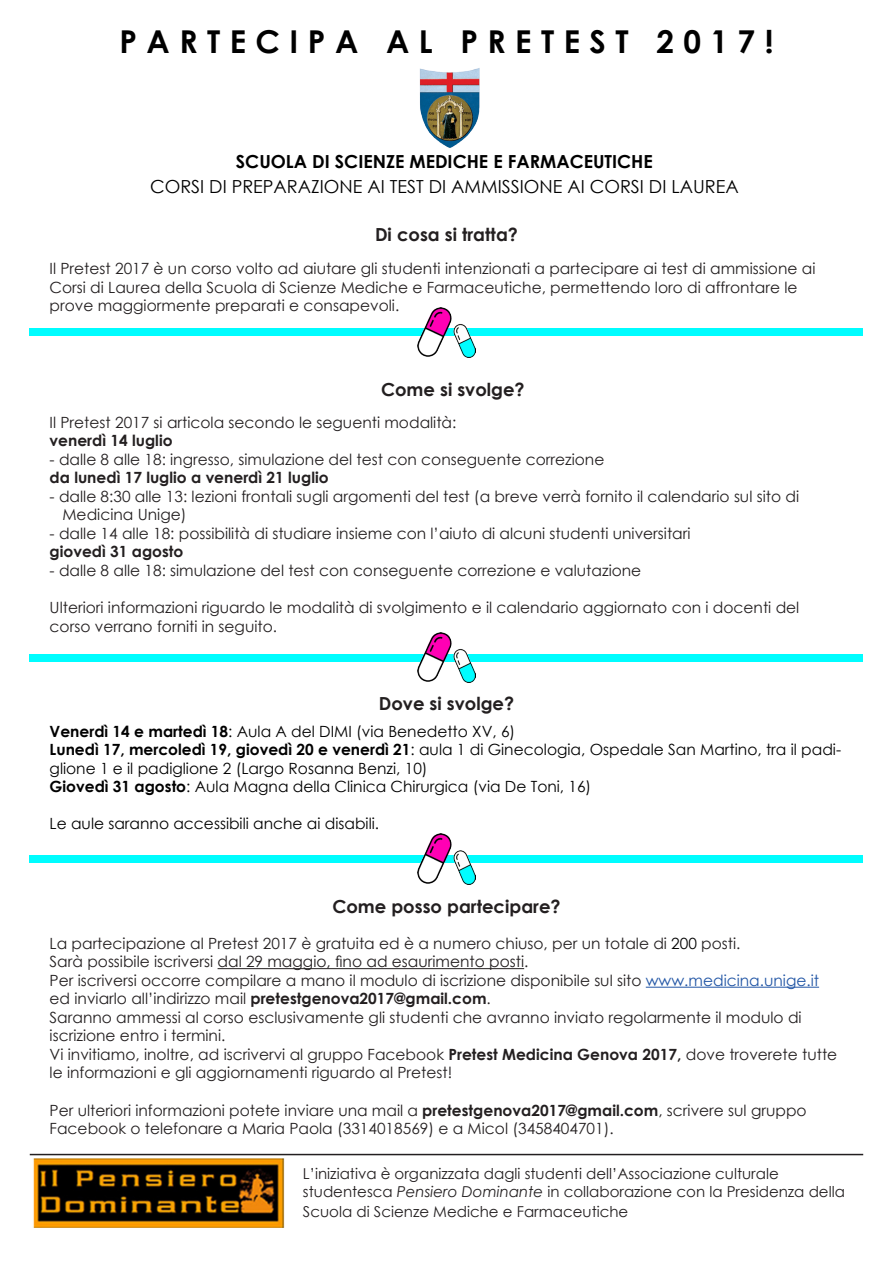
<style>
.page{position:relative;width:893px;height:1263px;background:#fff}
.page>*{position:absolute;margin:0;border:0;box-sizing:border-box;transform-origin:0 0}
.t1{font:700 31.5px "Century Gothic";letter-spacing:.3em;color:#000}
.t2{font:700 18px "Century Gothic";color:#231f20}
.t3{font:18px "Century Gothic";color:#000}
.t4{font:700 18px "Century Gothic";color:#000}
.t5{font:15.45px/18.6px "Century Gothic";color:#231f20}
.t6{font:15.45px/18.6px "Century Gothic";color:#000}
.t7{font:700 15.45px "Century Gothic";color:#231f20}
.t8{font:15px/19.8px "Century Gothic";color:#231f20}
.s1{font-weight:700}
.s2{color:#000}
.s3{color:#2155a5}
.s4{font-style:italic}
</style>
<div class="page">
<img style="left:419px;top:68px;width:61px;height:80px">
<div style="left:30px;top:328px;width:833px;height:8px;background:#00fdff"></div>
<img style="left:417px;top:307px;width:59px;height:50px">
<hr style="left:218px;top:968px;width:306px;height:1px;background:#231f20">
<hr style="left:646px;top:987px;width:173px;height:1px;background:#2155a5">
<img style="left:33px;top:1158px;width:252px;height:70px">
<div style="left:30px;top:654px;width:833px;height:8px;background:#00fdff"></div>
<img style="left:417px;top:633px;width:59px;height:50px">
<div style="left:30px;top:855px;width:833px;height:8px;background:#00fdff"></div>
<img style="left:417px;top:834px;width:59px;height:50px">
<hr style="left:30px;top:1154px;width:833px;height:1px;background:#231f20">
<p class="t1" style="left:120px;top:18px;width:655px">PARTECIPA AL PRETEST 2017!</p>
<p class="t4" style="left:236px;top:148px;width:418px">SCUOLA DI SCIENZE MEDICHE E FARMACEUTICHE</p>
<p class="t3" style="left:150px;top:174px;width:590px">CORSI DI PREPARAZIONE AI TEST DI AMMISSIONE AI CORSI DI LAUREA</p>
<p class="t2" style="left:375px;top:221px;width:144px">Di cosa si tratta?</p>
<p class="t5" style="left:50px;top:259px;width:767px">Il Pretest 2017 è un corso volto ad aiutare gli studenti intenzionati a partecipare ai test di ammissione ai<br>Corsi di Laurea della Scuola di Scienze Mediche e Farmaceutiche, permettendo loro di affrontare le</p>
<p class="t5" style="left:50px;top:296px;width:351px">prove maggiormente preparati e consapevoli.</p>
<p class="t2" style="left:381px;top:376px;width:145px">Come si svolge?</p>
<p class="t5" style="left:50px;top:413px;width:408px">Il Pretest 2017 si articola secondo le seguenti modalità:</p>
<p class="t7" style="left:50px;top:429px;width:124px">venerdì 14 luglio</p>
<p class="t5" style="left:50px;top:450px;width:556px">- dalle 8 alle 18: ingresso, simulazione del test con conseguente correzione</p>
<p class="t7" style="left:50px;top:466px;width:281px">da lunedì 17 luglio a venerdì 21 luglio</p>
<p class="t5" style="left:50px;top:487px;width:751px">- dalle 8:30 alle 13: lezioni frontali sugli argomenti del test (a breve verrà fornito il calendario sul sito di</p>
<p class="t5" style="left:62px;top:505px;width:126px">Medicina Unige)</p>
<p class="t5" style="left:50px;top:524px;width:642px">- dalle 14 alle 18: possibilità di studiare insieme con l’aiuto di alcuni studenti universitari</p>
<p class="t7" style="left:50px;top:540px;width:135px">giovedì 31 agosto</p>
<p class="t5" style="left:50px;top:561px;width:593px">- dalle 8 alle 18: simulazione del test con conseguente correzione e valutazione</p>
<p class="t5" style="left:50px;top:598px;width:751px">Ulteriori informazioni riguardo le modalità di svolgimento e il calendario aggiornato con i docenti del</p>
<p class="t5" style="left:50px;top:616px;width:229px">corso verrano forniti in seguito.</p>
<p class="t2" style="left:379px;top:690px;width:137px">Dove si svolge?</p>
<p class="t6" style="left:50px;top:721px;width:467px"><span class="s1">Venerdì 14 e martedì 18</span>: Aula A del DIMI (via Benedetto XV, 6)</p>
<p class="t6" style="left:50px;top:740px;width:793px"><span class="s1">Lunedì 17, mercoledì 19, giovedì 20 e venerdì 21</span>: aula 1 di Ginecologia, Ospedale San Martino, tra il padi&shy;glione 1 e il padiglione 2 (Largo Rosanna Benzi, 10)</p>
<p class="t6" style="left:50px;top:777px;width:543px"><span class="s1">Giovedì 31 agosto</span>: Aula Magna della Clinica Chirurgica (via De Toni, 16)</p>
<p class="t6" style="left:50px;top:814px;width:331px">Le aule saranno accessibili anche ai disabili.</p>
<p class="t2" style="left:332px;top:893px;width:230px">Come posso partecipare?</p>
<p class="t5" style="left:50px;top:933px;width:692px">La partecipazione al Pretest 2017 è gratuita ed è a numero chiuso, per un totale di <span class="s2">200</span> posti.</p>
<p class="t5" style="left:50px;top:952px;width:480px">Sarà possibile iscriversi dal 29 maggio, fino ad esaurimento posti.</p>
<p class="t5" style="left:50px;top:970px;width:771px">Per iscriversi occorre compilare a mano il modulo di iscrizione disponibile sul sito <span class="s3">www.medicina.unige.it </span>ed inviarlo all’indirizzo mail <span class="s1">pretestgenova2017@gmail.com</span>.</p>
<p class="t5" style="left:50px;top:1008px;width:753px">Saranno ammessi al corso esclusivamente gli studenti che avranno inviato regolarmente il modulo di</p>
<p class="t5" style="left:50px;top:1026px;width:177px">iscrizione entro i termini.</p>
<p class="t5" style="left:50px;top:1045px;width:789px">Vi invitiamo, inoltre, ad iscrivervi al gruppo Facebook <span class="s1">Pretest Medicina Genova 2017,</span> dove troverete tutte le informazioni e gli aggiornamenti riguardo al Pretest!</p>
<p class="t5" style="left:50px;top:1100px;width:758px">Per ulteriori informazioni potete inviare una mail a <span class="s1">pretestgenova2017@gmail.com</span>, scrivere sul gruppo<br>Facebook o telefonare a Maria Paola (3314018569) e a Micol (3458404701).</p>
<p class="t8" style="left:303px;top:1164px;width:477px">L’iniziativa è organizzata dagli studenti dell’Associazione culturale</p>
<p class="t8" style="left:303px;top:1182px;width:543px">studentesca <span class="s4">Pensiero Dominante</span> in collaborazione con la Presidenza della<br>Scuola di Scienze Mediche e Farmaceutiche</p>
</div>
